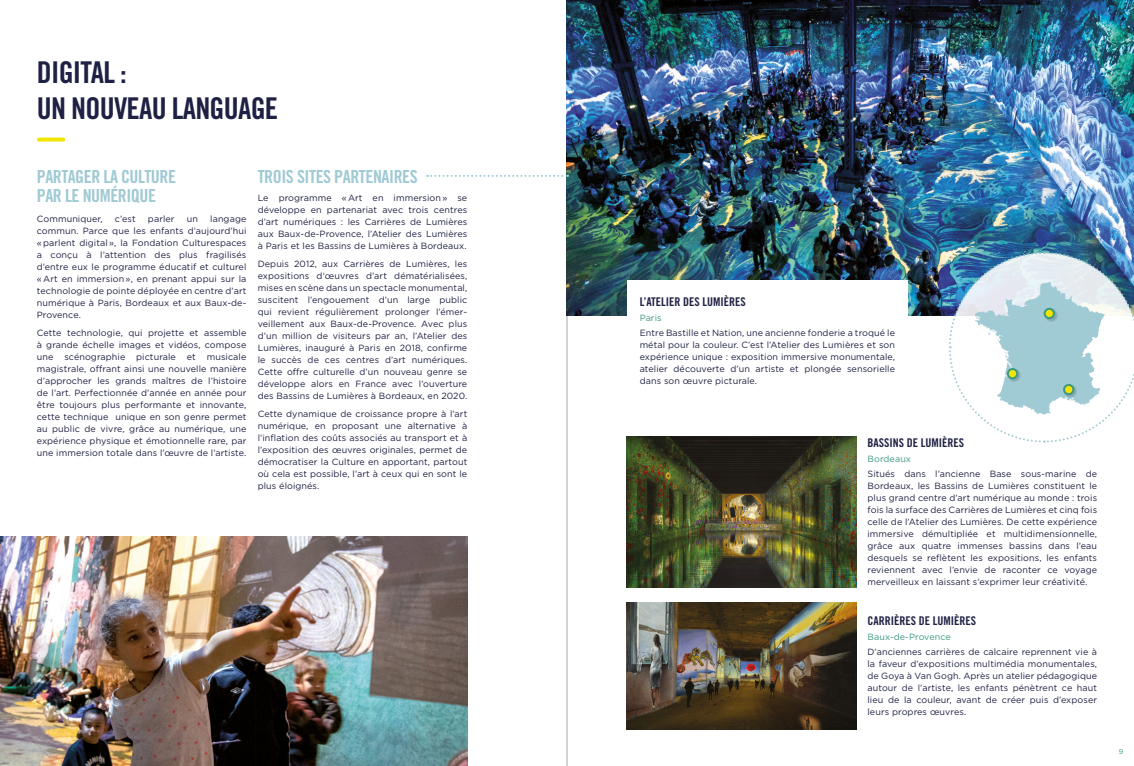
<style>
.page{position:relative;width:1134px;height:766px;background:#fff}
.page>*{position:absolute;margin:0;border:0;box-sizing:border-box;transform-origin:0 0}
.t1{font:30px/36px "Trade Gothic Bold Cond Twenty";letter-spacing:-.025em;color:#1f2144}
.t2{font:18px/19px "Trade Gothic Bold Cond Twenty";letter-spacing:-.025em;color:#a0cad4}
.t3{font:12px "Trade Gothic Bold Cond Twenty";color:#1f2144}
.t4{font:9px/12px "Gotham";letter-spacing:.01em;color:#1f2144;text-align:justify}
.t5{font:9px "Gotham";letter-spacing:.01em;color:#3e9981}
.t6{font:7px "Gotham Rounded";color:#3e9981}
</style>
<div class="page">
<hr style="left:567px;top:0;width:1px;height:765px;background:#a6a5a5">
<svg style="left:39px;top:137px;width:24px;height:4px"></svg>
<img style="left:0;top:536px;width:467px;height:229px">
<img style="left:626px;top:436px;width:231px;height:151px">
<img style="left:567px;top:0;width:567px;height:316px">
<img style="left:626px;top:602px;width:231px;height:127px">
<svg style="left:948px;top:251px;width:186px;height:192px"></svg>
<div style="left:1044px;top:308px;width:14px;height:14px;background:#000;opacity:.17"></div>
<div style="left:1045px;top:309px;width:9px;height:9px;background:#f2e600;border-radius:50%"></div>
<div style="left:1044px;top:308px;width:11px;height:11px;border:2px solid #3e9981;border-radius:50%"></div>
<div style="left:1064px;top:384px;width:13px;height:14px;background:#000;opacity:.17"></div>
<div style="left:1064px;top:385px;width:9px;height:9px;background:#f2e600;border-radius:50%"></div>
<div style="left:1063px;top:384px;width:11px;height:11px;border:2px solid #3e9981;border-radius:50%"></div>
<div style="left:1007px;top:368px;width:14px;height:14px;background:#000;opacity:.17"></div>
<div style="left:1008px;top:369px;width:9px;height:9px;background:#f2e600;border-radius:50%"></div>
<div style="left:1007px;top:368px;width:11px;height:11px;border:2px solid #3e9981;border-radius:50%"></div>
<div style="left:627px;top:280px;width:281px;height:66px;background:#fff"></div>
<svg style="left:427px;top:175px;width:141px;height:2px"></svg>
<h1 class="t1" style="left:37px;top:54px;width:243px">DIGITAL :<br>UN NOUVEAU LANGUAGE</h1>
<h2 class="t2" style="left:37px;top:167px;width:141px">PARTAGER LA CULTURE<br>PAR LE NUMÉRIQUE</h2>
<p class="t4" style="left:37px;top:213px;width:67px">Communiquer,</p>
<p class="t4" style="left:115px;top:213px;width:22px">c’est</p>
<p class="t4" style="left:148px;top:213px;width:28px">parler</p>
<p class="t4" style="left:187px;top:213px;width:13px">un</p>
<p class="t4" style="left:37px;top:213px;width:211px;text-indent:173px">langage commun. Parce que les enfants d’aujourd’hui « parlent digital », la Fondation Culturespaces a conçu à l’attention des plus fragilisés d’entre eux le programme éducatif et culturel « Art en immersion », en prenant appui sur la technologie de pointe déployée en centre d’art numérique à Paris, Bordeaux et aux Baux-de-Provence.</p>
<p class="t4" style="left:37px;top:327px;width:211px">Cette technologie, qui projette et assemble à grande échelle images et vidéos, compose une scénographie picturale et musicale magistrale, offrant ainsi une nouvelle manière d’approcher les grands maîtres de l’histoire de l’art. Perfectionnée d’année en année pour être toujours plus performante et innovante, cette technique unique en son genre permet au public de vivre, grâce au numérique, une expérience physique et émotionnelle rare, par une immersion totale dans l’œuvre de l’artiste.</p>
<h2 class="t2" style="left:258px;top:167px;width:162px">TROIS SITES PARTENAIRES</h2>
<p class="t4" style="left:258px;top:192px;width:211px">Le programme « Art en immersion » se développe en partenariat avec trois centres d’art numériques : les Carrières de Lumières aux Baux-de-Provence, l’Atelier des Lumières à Paris et les Bassins de Lumières à Bordeaux.</p>
<p class="t4" style="left:258px;top:258px;width:211px">Depuis 2012, aux Carrières de Lumières, les expositions d‘œuvres d’art dématérialisées, mises en scène dans un spectacle monumental, suscitent l’engouement d’un large public qui revient régulièrement prolonger l’émer&shy;veillement aux Baux-de-Provence. Avec plus d’un million de visiteurs par an, l’Atelier des Lumières, inauguré à Paris en 2018, confirme le succès de ces centres d’art numériques.<br>Cette offre culturelle d’un nouveau genre se développe alors en France avec l’ouverture des Bassins de Lumières à Bordeaux, en 2020.</p>
<p class="t4" style="left:258px;top:408px;width:211px">Cette dynamique de croissance propre à l’art numérique, en proposant une alternative à l’inflation des coûts associés au transport et à l’exposition des œuvres originales, permet de démocratiser la Culture en apportant, partout où cela est possible, l’art à ceux qui en sont le plus éloignés.</p>
<h3 class="t3" style="left:640px;top:294px;width:108px">L’ATELIER DES LUMIÈRES</h3>
<p class="t5" style="left:640px;top:312px;width:23px">Paris</p>
<p class="t4" style="left:640px;top:327px;width:257px">Entre Bastille et Nation, une ancienne fonderie a troqué le métal pour la couleur. C’est l’Atelier des Lumières et son expérience unique : exposition immersive monumentale, atelier découverte d’un artiste et plongée sensorielle dans son œuvre picturale.</p>
<h3 class="t3" style="left:867px;top:435px;width:98px">BASSINS DE LUMIÈRES</h3>
<p class="t5" style="left:867px;top:453px;width:45px">Bordeaux</p>
<p class="t4" style="left:867px;top:468px;width:231px">Situés dans l’ancienne Base sous-marine de Bordeaux, les Bassins de Lumières constituent le plus grand centre d’art numérique au monde : trois fois la surface des Carrières de Lumières et cinq fois celle de l’Atelier des Lumières. De cette expérience immersive démultipliée et multidimensionnelle, grâce aux quatre immenses bassins dans l’eau desquels se reflètent les expositions, les enfants reviennent avec l’envie de raconter ce voyage merveilleux en laissant s’exprimer leur créativité.</p>
<h3 class="t3" style="left:867px;top:612px;width:110px">CARRIÈRES DE LUMIÈRES</h3>
<p class="t5" style="left:867px;top:630px;width:85px">Baux-de-Provence</p>
<p class="t4" style="left:867px;top:645px;width:231px">D’anciennes carrières de calcaire reprennent vie à la faveur d’expositions multimédia monumentales, de Goya à Van Gogh. Après un atelier pédagogique autour de l’artiste, les enfants pénètrent ce haut lieu de la couleur, avant de créer puis d’exposer leurs propres œuvres.</p>
<p class="t6" style="left:1119px;top:746px;width:6px">9</p>
</div>
